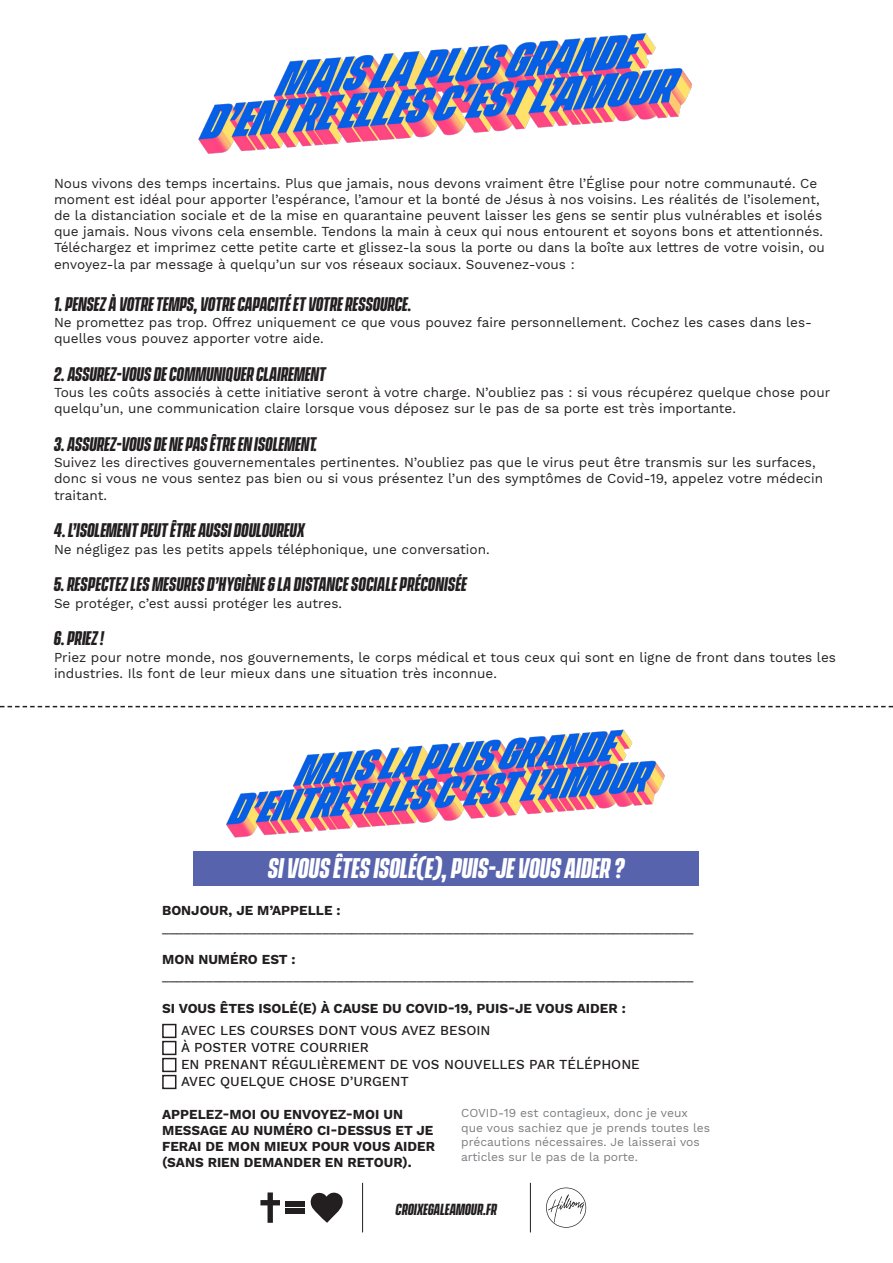
<style>
.page{position:relative;width:893px;height:1263px;background:#fff}
.page>*{position:absolute;margin:0;border:0;box-sizing:border-box;transform-origin:0 0}
.t1{font:italic 700 25.95px "Vanguard CF";color:#fff}
.t2{font:italic 700 18px "Vanguard CF";color:#231f20}
.t3{font:italic 700 14.7px "Vanguard CF";color:#231f20}
.t4{font:13.5px/16.2px "Work Sans";color:#231f20}
.t5{font:700 13.5px/16.2px "Work Sans";color:#231f20}
.t6{font:500 13.5px "Work Sans";color:#231f20}
.t7{font:12px/14.4px "Work Sans";color:#7a7c7f}
</style>
<div class="page">
<img style="left:198px;top:33px;width:494px;height:121px">
<svg style="left:0;top:706px;width:893px;height:1px"></svg>
<div style="left:193px;top:851px;width:506px;height:35px;background:#5763ad"></div>
<img style="left:226px;top:729px;width:439px;height:109px">
<div style="left:162px;top:1024px;width:14px;height:14px;border:2px solid #231f20"></div>
<div style="left:162px;top:1041px;width:14px;height:14px;border:2px solid #231f20"></div>
<div style="left:162px;top:1058px;width:14px;height:14px;border:2px solid #231f20"></div>
<div style="left:162px;top:1075px;width:14px;height:14px;border:2px solid #231f20"></div>
<hr style="left:362px;top:1183px;width:1px;height:49px;background:#231f20">
<svg style="left:310px;top:1192px;width:33px;height:31px"></svg>
<svg style="left:260px;top:1192px;width:20px;height:31px"></svg>
<div style="left:286px;top:1201px;width:19px;height:5px;background:#231f20"></div>
<div style="left:286px;top:1209px;width:19px;height:5px;background:#231f20"></div>
<hr style="left:530px;top:1183px;width:1px;height:49px;background:#231f20">
<svg style="left:546px;top:1187px;width:40px;height:41px"></svg>
<p class="t4" style="left:54px;top:175px;width:772px">Nous vivons des temps incertains. Plus que jamais, nous devons vraiment être l’Église pour notre communauté. Ce moment est idéal pour apporter l’espérance, l’amour et la bonté de Jésus à nos voisins. Les réalités de l’isolement, de la distanciation sociale et de la mise en quarantaine peuvent laisser les gens se sentir plus vulnérables et isolés que jamais. Nous vivons cela ensemble. Tendons la main à ceux qui nous entourent et soyons bons et attentionnés.<br>Téléchargez et imprimez cette petite carte et glissez-la sous la porte ou dans la boîte aux lettres de votre voisin, ou envoyez-la par message à quelqu’un sur vos réseaux sociaux. Souvenez-vous :</p>
<p class="t2" style="left:54px;top:293px;width:360px">1. PENSEZ À VOTRE TEMPS, VOTRE CAPACITÉ ET VOTRE RESSOURCE.</p>
<p class="t4" style="left:54px;top:315px;width:759px">Ne promettez pas trop. Offrez uniquement ce que vous pouvez faire personnellement. Cochez les cases dans les&shy;quelles vous pouvez apporter votre aide.</p>
<p class="t2" style="left:54px;top:363px;width:274px">2. ASSUREZ-VOUS DE COMMUNIQUER CLAIREMENT</p>
<p class="t4" style="left:54px;top:385px;width:778px">Tous les coûts associés à cette initiative seront à votre charge. N’oubliez pas : si vous récupérez quelque chose pour quelqu’un, une communication claire lorsque vous déposez sur le pas de sa porte est très importante.</p>
<p class="t2" style="left:54px;top:434px;width:265px">3. ASSUREZ-VOUS DE NE PAS ÊTRE EN ISOLEMENT.</p>
<p class="t4" style="left:54px;top:455px;width:771px">Suivez les directives gouvernementales pertinentes. N’oubliez pas que le virus peut être transmis sur les surfaces, donc si vous ne vous sentez pas bien ou si vous présentez l’un des symptômes de Covid-19, appelez votre médecin traitant.</p>
<p class="t2" style="left:54px;top:520px;width:253px">4. L’ISOLEMENT PEUT ÊTRE AUSSI DOULOUREUX</p>
<p class="t4" style="left:54px;top:541px;width:437px">Ne négligez pas les petits appels téléphonique, une conversation.</p>
<p class="t2" style="left:54px;top:574px;width:415px">5. RESPECTEZ LES MESURES D’HYGIÈNE &amp; LA DISTANCE SOCIALE PRÉCONISÉE</p>
<p class="t4" style="left:54px;top:595px;width:290px">Se protéger, c’est aussi protéger les autres.</p>
<p class="t2" style="left:54px;top:628px;width:52px">6. PRIEZ !</p>
<p class="t4" style="left:54px;top:649px;width:783px">Priez pour notre monde, nos gouvernements, le corps médical et tous ceux qui sont en ligne de front dans toutes les industries. Ils font de leur mieux dans une situation très inconnue.</p>
<p class="t1" style="left:268px;top:853px;width:358px">SI VOUS ÊTES ISOLÉ(E), PUIS-JE VOUS AIDER ?</p>
<p class="t5" style="left:162px;top:903px;width:180px">BONJOUR, JE M’APPELLE :</p>
<p class="t4" style="left:162px;top:919px;width:533px">_________________________________________________________________________</p>
<p class="t5" style="left:162px;top:952px;width:135px">MON NUMÉRO EST :</p>
<p class="t4" style="left:162px;top:968px;width:533px">_________________________________________________________________________</p>
<p class="t5" style="left:162px;top:1000px;width:465px">SI VOUS ÊTES ISOLÉ(E) À CAUSE DU COVID-19, PUIS-JE VOUS AIDER :</p>
<p class="t6" style="left:181px;top:1022px;width:311px">AVEC LES COURSES DONT VOUS AVEZ BESOIN</p>
<p class="t6" style="left:181px;top:1039px;width:189px">À POSTER VOTRE COURRIER</p>
<p class="t6" style="left:181px;top:1056px;width:460px">EN PRENANT RÉGULIÈREMENT DE VOS NOUVELLES PAR TÉLÉPHONE</p>
<p class="t6" style="left:181px;top:1074px;width:229px">AVEC QUELQUE CHOSE D’URGENT</p>
<p class="t7" style="left:461px;top:1106px;width:250px">COVID-19 est contagieux, donc je veux que vous sachiez que je prends toutes les précautions nécessaires. Je laisserai vos articles sur le pas de la porte.</p>
<p class="t5" style="left:162px;top:1107px;width:274px">APPELEZ-MOI OU ENVOYEZ-MOI UN<br>MESSAGE AU NUMÉRO CI-DESSUS ET JE<br>FERAI DE MON MIEUX POUR VOUS AIDER (SANS RIEN DEMANDER EN RETOUR).</p>
<p class="t3" style="left:396px;top:1200px;width:103px">CROIXEGALEAMOUR.FR</p>
</div>
